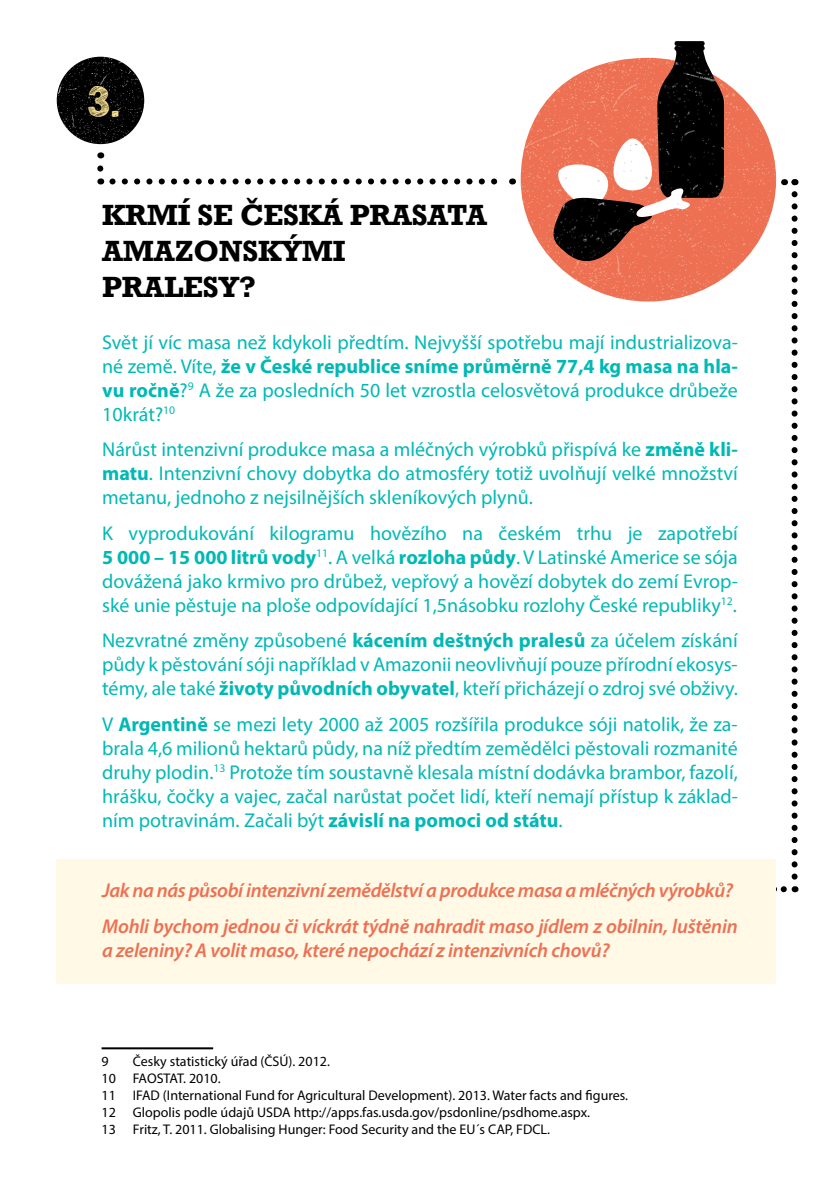
<style>
.page{position:relative;width:840px;height:1191px;background:#fff}
.page>*{position:absolute;margin:0;border:0;box-sizing:border-box;transform-origin:0 0}
.t1{font:44px "Sketch Rockwell";color:#ffe895}
.t2{font:700 30px/36px "Rockwell WGL";letter-spacing:-.01em;color:#000}
.t3{font:20px/24px "Myriad Pro";color:#00b9b5;text-align:justify}
.t4{font:italic 600 20px/35.4px "Myriad Pro";letter-spacing:-.01em;color:#ee7053}
.t5{font:14px/16.8px "Myriad Pro";color:#000}
.s1{font-weight:700}
</style>
<div class="page">
<svg style="left:783px;top:179px;width:12px;height:6px"></svg>
<svg style="left:791px;top:194px;width:6px;height:698px"></svg>
<svg style="left:775px;top:886px;width:8px;height:6px"></svg>
<div style="left:57px;top:859px;width:718px;height:125px;background:#fff9e6"></div>
<img style="left:57px;top:57px;width:87px;height:87px;border-radius:44px">
<svg style="left:112px;top:178px;width:386px;height:6px"></svg>
<svg style="left:97px;top:168px;width:6px;height:16px"></svg>
<img style="left:520px;top:81px;width:255px;height:220px">
<svg style="left:548px;top:41px;width:175px;height:226px"></svg>
<img style="left:597px;top:138px;width:96px;height:81px">
<hr style="left:101px;top:1047px;width:112px;height:2px;background:#000">
<h1 class="t1" style="left:87px;top:78px;width:34px">3.</h1>
<h2 class="t2" style="left:102px;top:195px;width:386px">KRMÍ SE ČESKÁ PRASATA<br>AMAZONSKÝMI<br>PRALESY?</h2>
<p class="t3" style="left:102px;top:330px;width:636px">Svět jí víc masa než kdykoli předtím. Nejvyšší spotřebu mají industrializova&shy;né země. Víte, <span class="s1">že v České republice sníme průměrně 77,4 kg masa na hla&shy;vu ročně</span>?<sup>9</sup> A že za posledních 50 let vzrostla celosvětová produkce drůbeže 10krát?<sup>10</sup></p>
<p class="t3" style="left:102px;top:437px;width:637px">Nárůst intenzivní produkce masa a mléčných výrobků přispívá ke <span class="s1">změně kli&shy;matu</span>. Intenzivní chovy dobytka do atmosféry totiž uvolňují velké množství metanu, jednoho z nejsilnějších skleníkových plynů.</p>
<p class="t3" style="left:102px;top:521px;width:636px">K vyprodukování kilogramu hovězího na českém trhu je zapotřebí <span class="s1">5 000 – 15 000 litrů vody</span><sup>11</sup>. A velká <span class="s1">rozloha půdy</span>. V Latinské Americe se sója dovážená jako krmivo pro drůbež, vepřový a hovězí dobytek do zemí Evrop&shy;ské unie pěstuje na ploše odpovídající 1,5násobku rozlohy České republiky<sup>12</sup>.</p>
<p class="t3" style="left:102px;top:628px;width:637px">Nezvratné změny způsobené <span class="s1">kácením deštných pralesů</span> za účelem získání půdy k pěstování sóji například v Amazonii neovlivňují pouze přírodní ekosys&shy;témy, ale také <span class="s1">životy původních obyvatel</span>, kteří přicházejí o zdroj své obživy.</p>
<p class="t3" style="left:102px;top:711px;width:637px">V <span class="s1">Argentině</span> se mezi lety 2000 až 2005 rozšířila produkce sóji natolik, že za&shy;brala 4,6 milionů hektarů půdy, na níž předtím zemědělci pěstovali rozmanité druhy plodin.<sup>13</sup> Protože tím soustavně klesala místní dodávka brambor, fazolí, hrášku, čočky a vajec, začal narůstat počet lidí, kteří nemají přístup k základ&shy;ním potravinám. Začali být <span class="s1">závislí na pomoci od státu</span>.</p>
<p class="t4" style="left:102px;top:872px;width:636px">Jak na nás působí intenzivní zemědělství a produkce masa a mléčných výrobků?<br>Mohli bychom jednou či víckrát týdně nahradit maso jídlem z obilnin, luštěnin</p>
<p class="t4" style="left:102px;top:931px;width:508px">a zeleniny? A volit maso, které nepochází z intenzivních chovů?</p>
<p class="t5" style="left:101px;top:1053px;width:528px;text-indent:31px">Česky statistický úřad (ČSÚ). 2012.<br>10 FAOSTAT. 2010.<br>11 IFAD (International Fund for Agricultural Development). 2013. Water facts and figures.<br>12 Glopolis podle údajů USDA http://apps.fas.usda.gov/psdonline/psdhome.aspx.<br>13 Fritz, T. 2011. Globalising Hunger: Food Security and the EU´s CAP, FDCL.</p>
<p class="t5" style="left:101px;top:1053px;width:9px">9</p>
</div>
